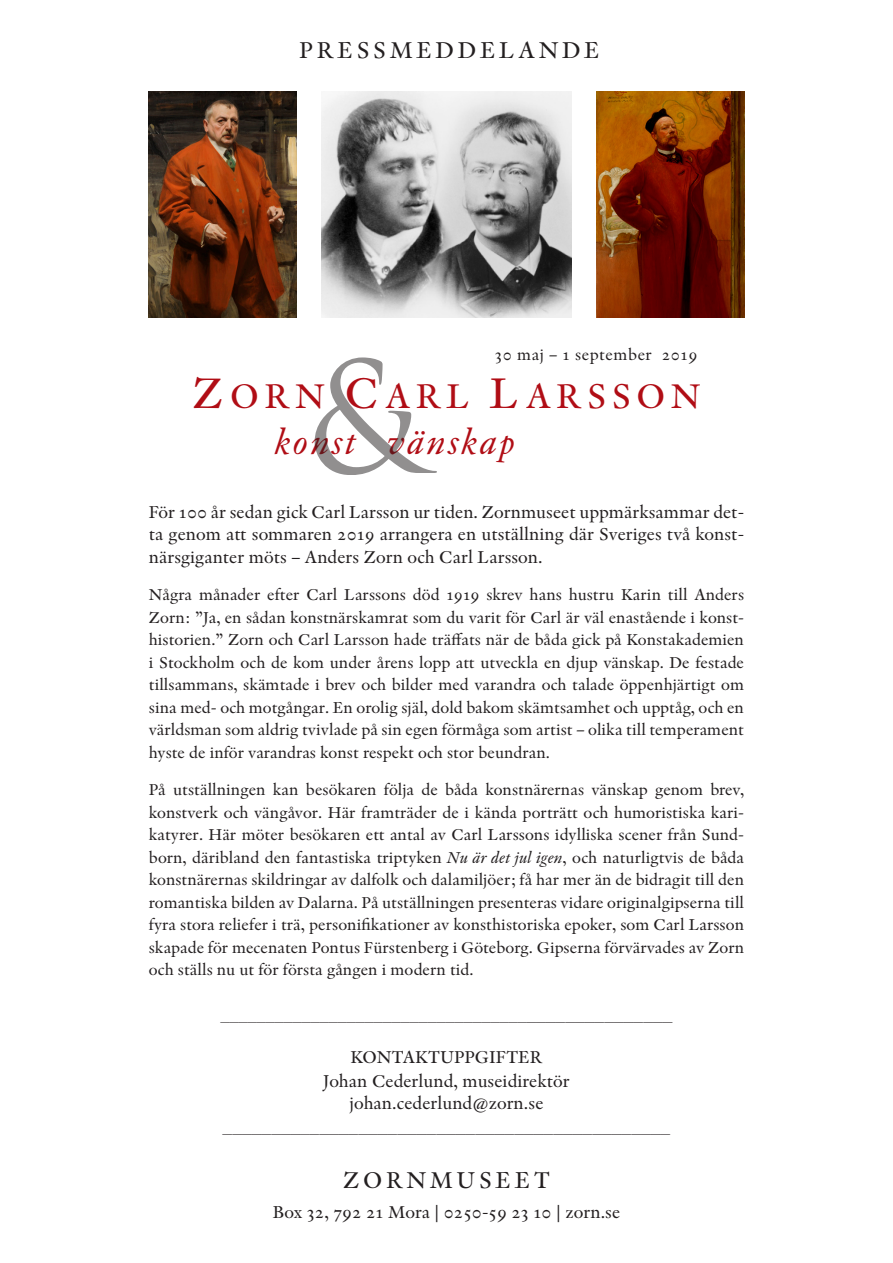
<style>
.page{position:relative;width:893px;height:1263px;background:#fff}
.page>*{position:absolute;margin:0;border:0;box-sizing:border-box;transform-origin:0 0}
.t1{font:150px "Trajan Pro";color:#231f20}
.t2{font:36px "Indigo Antiqua Pro Text";letter-spacing:.15em;color:#b00d15}
.t3{font:italic 36px "Indigo Antiqua Pro Text";letter-spacing:.07em;color:#b00d15}
.t4{font:24px "Indigo Os F";letter-spacing:.15em;color:#231f20}
.t5{font:24px "Indigo Antiqua Pro Text";letter-spacing:.15em;color:#231f20}
.t6{font:19.5px "Indigo Antiqua Pro Text";color:#231f20}
.t7{font:18px/22.5px "Indigo Antiqua Pro Text";color:#231f20;text-align:justify}
.t8{font:16.5px/22.5px "Indigo Antiqua Pro Text";color:#231f20;text-align:justify}
.t9{font:16.5px "Indigo Antiqua Pro Text";letter-spacing:.03em;color:#231f20}
.s1{font-size:45px}
.s2{font-style:italic}
.s3{font-size:19.5px}
.s4{font-size:18px}
</style>
<div class="page">
<img style="left:321px;top:91px;width:251px;height:226px">
<img style="left:596px;top:91px;width:148px;height:226px">
<img style="left:149px;top:91px;width:147px;height:226px">
<p class="t4" style="left:299px;top:36px;width:302px">PRESSMEDDELANDE</p>
<p class="t9" style="left:495px;top:344px;width:204px">30 maj – 1 september 2019</p>
<h1 class="t1" style="left:307px;top:323px;width:118px">&amp;</h1>
<p class="t2" style="left:192px;top:375px;width:509px"><span class="s1">Z</span>ORN <span class="s1">C</span>ARL <span class="s1">L</span>ARSSON</p>
<p class="t3" style="left:275px;top:421px;width:242px">konst vänskap</p>
<p class="t7" style="left:149px;top:501px;width:597px">För 100 år sedan gick Carl Larsson ur tiden. Zornmuseet uppmärksammar det&shy;ta genom att sommaren 2019 arrangera en utställning där Sveriges två konst&shy;närsgiganter möts – Anders Zorn och Carl Larsson.</p>
<p class="t8" style="left:149px;top:584px;width:597px">Några månader efter Carl Larssons död 1919 skrev hans hustru Karin till Anders Zorn: ”Ja, en sådan konstnärskamrat som du varit för Carl är väl enastående i konst&shy;historien.” Zorn och Carl Larsson hade träffats när de båda gick på Konstakademien i Stockholm och de kom under årens lopp att utveckla en djup vänskap. De festade tillsammans, skämtade i brev och bilder med varandra och talade öppenhjärtigt om sina med- och motgångar. En orolig själ, dold bakom skämtsamhet och upptåg, och en världsman som aldrig tvivlade på sin egen förmåga som artist – olika till temperament hyste de inför varandras konst respekt och stor beundran.</p>
<p class="t8" style="left:149px;top:779px;width:597px">På utställningen kan besökaren följa de båda konstnärernas vänskap genom brev, konstverk och vängåvor. Här framträder de i kända porträtt och humoristiska kari&shy;katyrer. Här möter besökaren ett antal av Carl Larssons idylliska scener från Sund&shy;born, däribland den fantastiska triptyken <span class="s2">Nu är det jul igen</span>, och naturligtvis de båda konstnärernas skildringar av dalfolk och dalamiljöer; få har mer än de bidragit till den romantiska bilden av Dalarna. På utställningen presenteras vidare originalgipserna till fyra stora reliefer i trä, personifikationer av konsthistoriska epoker, som Carl Larsson skapade för mecenaten Pontus Fürstenberg i Göteborg. Gipserna förvärvades av Zorn och ställs nu ut för första gången i modern tid.</p>
<p class="t7" style="left:220px;top:1003px;width:454px">__________________________________<span class="s3">_______________</span></p>
<p class="t7" style="left:323px;top:1046px;width:248px;line-height:24px;text-align:center">KONTAKTUPPGIFTER<br>Johan Cederlund, museidirektör</p>
<p class="t7" style="left:349px;top:1092px;width:195px">johan.cederlund@zorn.se</p>
<p class="t6" style="left:223px;top:1114px;width:449px">________<span class="s4">_</span>_____________________________________</p>
<p class="t5" style="left:343px;top:1166px;width:208px">ZORNMUSEET</p>
<p class="t7" style="left:273px;top:1201px;width:349px">Box 32, 792 21 Mora | 0250-59 23 10 | zorn.se</p>
</div>
